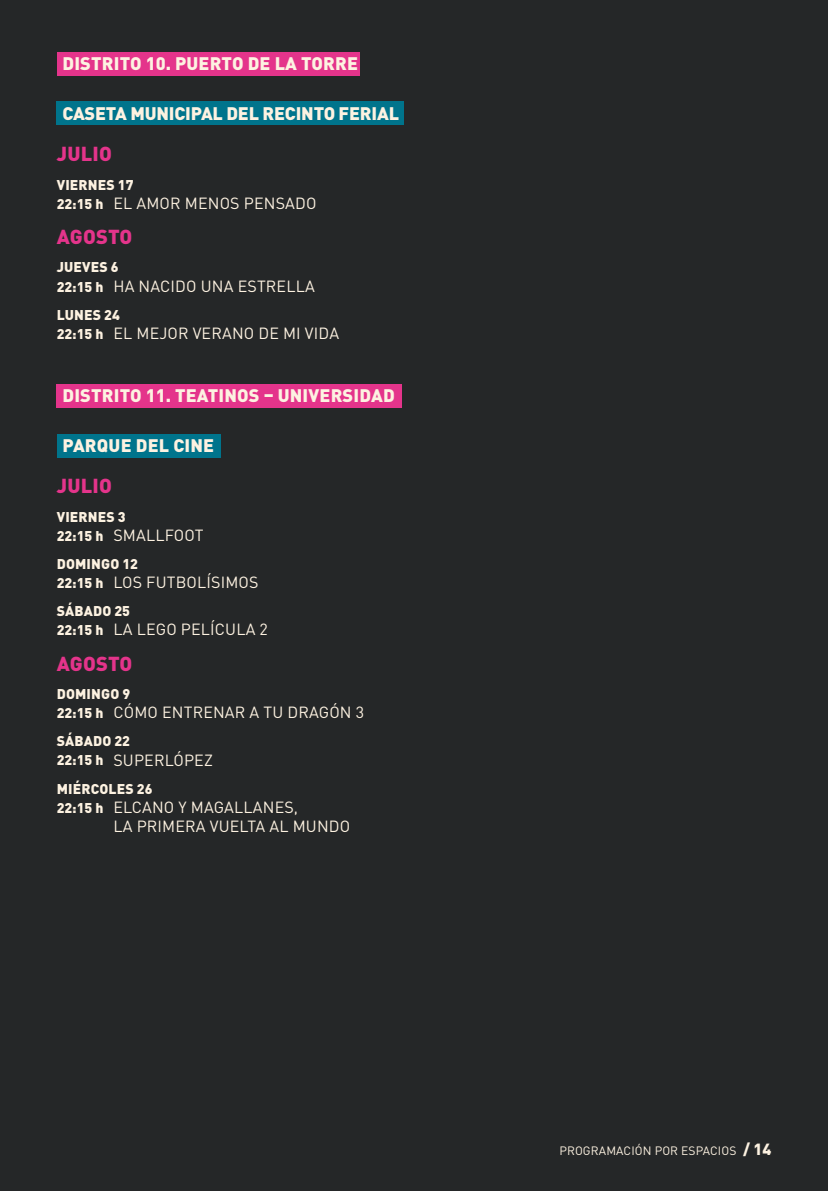
<style>
.page{position:relative;width:828px;height:1191px;background:#252728}
.page>*{position:absolute;margin:0;border:0;box-sizing:border-box;transform-origin:0 0}
.t1{font:900 20px "DIN Pro";letter-spacing:.01em;color:#e4348b}
.t2{font:900 18px "DIN Pro";letter-spacing:.01em;color:#fdf2e1}
.t3{font:900 18px "DIN Pro";letter-spacing:-.01em;color:#fdf2e1}
.t4{font:16px/19.2px "DIN Pro";letter-spacing:.01em;color:#fdf2e1}
.t5{font:900 14px "DIN Pro";letter-spacing:.01em;color:#fdf2e1}
.t6{font:12px "DIN Pro";letter-spacing:.01em;color:#fdf2e1}
.s1{font-weight:900;font-size:14px}
.s2{font-weight:900;font-size:16px}
</style>
<div class="page">
<div style="left:57px;top:384px;width:345px;height:24px;background:#e4348b"></div>
<div style="left:57px;top:434px;width:164px;height:24px;background:#00748c"></div>
<div style="left:57px;top:52px;width:302px;height:24px;background:#e4348b"></div>
<div style="left:57px;top:101px;width:347px;height:24px;background:#00748c"></div>
<p class="t2" style="left:62px;top:52px;width:297px">DISTRITO 10. PUERTO DE LA TORRE</p>
<p class="t3" style="left:62px;top:102px;width:338px">CASETA MUNICIPAL DEL RECINTO FERIAL</p>
<p class="t1" style="left:57px;top:141px;width:57px">JULIO</p>
<p class="t5" style="left:57px;top:175px;width:78px">VIERNES 17</p>
<p class="t4" style="left:57px;top:193px;width:261px"><span class="s1">22:15 h</span> EL AMOR MENOS PENSADO</p>
<p class="t1" style="left:57px;top:223px;width:77px">AGOSTO</p>
<p class="t5" style="left:57px;top:258px;width:63px">JUEVES 6</p>
<p class="t4" style="left:57px;top:275px;width:260px"><span class="s1">22:15 h</span> HA NACIDO UNA ESTRELLA</p>
<p class="t5" style="left:57px;top:305px;width:65px">LUNES 24</p>
<p class="t4" style="left:57px;top:323px;width:284px"><span class="s1">22:15 h</span> EL MEJOR VERANO DE MI VIDA</p>
<p class="t2" style="left:62px;top:383px;width:334px">DISTRITO 11. TEATINOS – UNIVERSIDAD</p>
<p class="t2" style="left:62px;top:433px;width:153px">PARQUE DEL CINE</p>
<p class="t1" style="left:57px;top:472px;width:57px">JULIO</p>
<p class="t5" style="left:57px;top:507px;width:70px">VIERNES 3</p>
<p class="t4" style="left:57px;top:524px;width:148px"><span class="s1">22:15 h</span> SMALLFOOT</p>
<p class="t5" style="left:57px;top:554px;width:83px">DOMINGO 12</p>
<p class="t4" style="left:57px;top:572px;width:203px"><span class="s1">22:15 h</span> LOS FUTBOLÍSIMOS</p>
<p class="t5" style="left:57px;top:601px;width:75px">SÁBADO 25</p>
<p class="t4" style="left:57px;top:619px;width:213px"><span class="s1">22:15 h</span> LA LEGO PELÍCULA 2</p>
<p class="t1" style="left:57px;top:650px;width:77px">AGOSTO</p>
<p class="t5" style="left:57px;top:684px;width:75px">DOMINGO 9</p>
<p class="t4" style="left:57px;top:702px;width:309px"><span class="s1">22:15 h</span> CÓMO ENTRENAR A TU DRAGÓN 3</p>
<p class="t5" style="left:57px;top:731px;width:75px">SÁBADO 22</p>
<p class="t4" style="left:57px;top:749px;width:158px"><span class="s1">22:15 h</span> SUPERLÓPEZ</p>
<p class="t5" style="left:57px;top:779px;width:97px">MIÉRCOLES 26</p>
<p class="t4" style="left:113px;top:797px;width:238px;text-indent:-57px"><span class="s1">22:15 h</span> ELCANO Y MAGALLANES,<br>LA PRIMERA VUELTA AL MUNDO</p>
<p class="t6" style="left:559px;top:1142px;width:213px">PROGRAMACIÓN POR ESPACIOS <span class="s2">/ 14</span></p>
</div>
